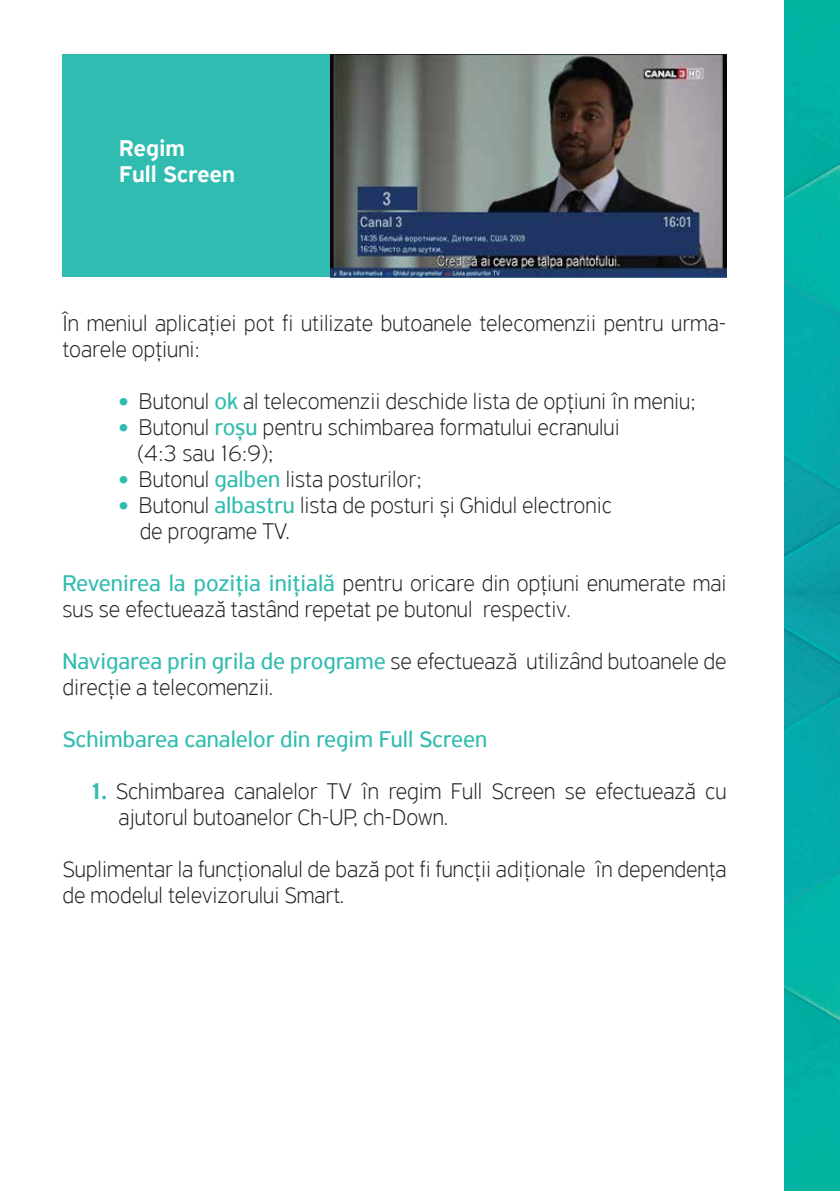
<style>
.page{position:relative;width:840px;height:1191px;background:#fff}
.page>*{position:absolute;margin:0;border:0;box-sizing:border-box;transform-origin:0 0}
.t1{font:100 24px/26px "PF Highway Sans Pro";color:#231f20}
.t2{font:24px "PF Highway Sans Pro";color:#30bcb0}
.t3{font:500 24px/26px "PF Highway Sans Pro";color:#fff}
.s1{font-size:12px;color:#30bcb0}
.s2{font-weight:400;color:#30bcb0}
.s3{font-weight:500;color:#30bcb0}
</style>
<div class="page">
<img style="left:784px;top:0;width:55px;height:1191px">
<div style="left:62px;top:55px;width:664px;height:222px;background:#30bcb0"></div>
<img style="left:330px;top:55px;width:396px;height:222px">
<p class="t3" style="left:119px;top:136px;width:117px">Regim<br>Full Screen</p>
<p class="t1" style="left:62px;top:311px;width:665px">În meniul aplicaţiei pot fi utilizate butoanele telecomenzii pentru urma&shy;toarele opţiuni:</p>
<p class="t1" style="left:118px;top:389px;width:578px"><span class="s1">●</span> Butonul <span class="s2">ok</span> al telecomenzii deschide lista de opţiuni în meniu;</p>
<p class="t1" style="left:137px;top:415px;width:483px;text-indent:-19px"><span class="s1">●</span> Butonul <span class="s2">roșu</span> pentru schimbarea formatului ecranului (4:3 sau 16:9);</p>
<p class="t1" style="left:118px;top:467px;width:304px"><span class="s1">●</span> Butonul <span class="s2">galben</span> lista posturilor;</p>
<p class="t1" style="left:140px;top:493px;width:473px;text-indent:-21px"><span class="s1">●</span> Butonul <span class="s2">albastru</span> lista de posturi și Ghidul electronic de programe TV.</p>
<p class="t1" style="left:62px;top:571px;width:665px"><span class="s2">Revenirea la poziţia iniţială</span> pentru oricare din opţiuni enumerate mai sus se efectuează tastând repetat pe butonul respectiv.</p>
<p class="t1" style="left:62px;top:649px;width:665px"><span class="s2">Navigarea prin grila de programe</span> se efectuează utilizând butoanele de direcţie a telecomenzii.</p>
<p class="t2" style="left:62px;top:725px;width:426px">Schimbarea canalelor din regim Full Screen</p>
<p class="t1" style="left:118px;top:779px;width:609px;text-indent:-28px"><span class="s3">1.</span> Schimbarea canalelor TV în regim Full Screen se efectuează cu ajutorul butoanelor Ch-UP, ch-Down.</p>
<p class="t1" style="left:62px;top:857px;width:665px">Suplimentar la funcţionalul de bază pot fi funcţii adiţionale în dependenţa de modelul televizorului Smart.</p>
</div>
